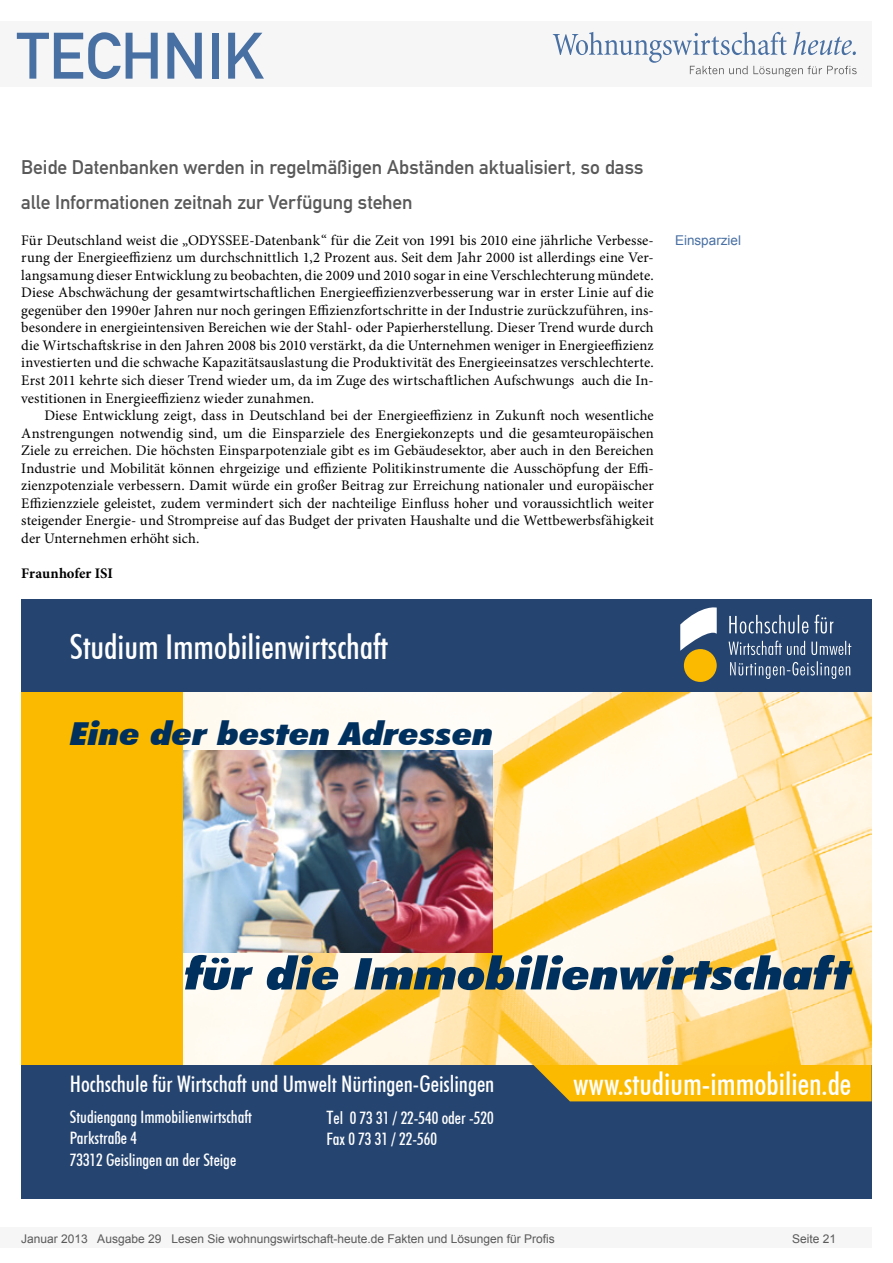
<style>
.page{position:relative;width:893px;height:1263px;background:#fff}
.page>*{position:absolute;margin:0;border:0;box-sizing:border-box;transform-origin:0 0}
.t1{font:64.5px "DIN Mittelschrift";color:#4970a3}
.t2{font:italic 900 condensed 43.95px "Futura BT";letter-spacing:.005em;color:#00305d;scale:1.32 1}
.t3{font:500 condensed 34.35px "Futura BT";color:#fff}
.t4{font:italic 900 condensed 31.65px "Futura BT";letter-spacing:.005em;color:#00305d;scale:1.32 1}
.t5{font:500 condensed 31.35px "Futura BT";color:#fff}
.t6{font:500 condensed 22.8px "Futura BT";color:#fff}
.Überschrift_Grau{font:19.5px/35.1px "DIN Mittelschrift";letter-spacing:-.005em;color:#595959}
.t7{font:500 condensed 17.1px/21.5px "Futura BT";color:#fff}
.Fließtext_erste_Zeil{font:14.7px/17.5px "Minion Pro";letter-spacing:.005em;color:#000;text-align:justify}
.Fliesstext{font:14.7px/17.5px "Minion Pro";color:#000;text-align:justify}
.AUTOR{font:700 14.7px "Minion Pro";letter-spacing:-.005em;color:#000}
.Info{font:13.5px "Arial";color:#4970a3}
.t8{font:12px "Arial";color:#595959}
.s1{font-size:18.45px}
</style>
<div class="page">
<div style="left:0;top:1227px;width:872px;height:20px;background:#f6f6f6"></div>
<div style="left:0;top:21px;width:872px;height:66px;background:#f6f6f6"></div>
<svg style="left:553px;top:32px;width:304px;height:45px"></svg>
<div style="left:21px;top:599px;width:851px;height:93px;background:#254470"></div>
<div style="left:21px;top:692px;width:162px;height:373px;background:#fbba00"></div>
<div style="left:21px;top:1065px;width:851px;height:133px;background:#254470"></div>
<div style="left:533px;top:1065px;width:339px;height:36px;background:#fbba00"></div>
<svg style="left:729px;top:615px;width:122px;height:64px"></svg>
<svg style="left:680px;top:607px;width:37px;height:44px"></svg>
<div style="left:684px;top:649px;width:33px;height:33px;background:#fbba00;border-radius:50%"></div>
<img style="left:183px;top:692px;width:689px;height:373px">
<img style="left:183px;top:750px;width:310px;height:202px">
<h1 class="t1" style="left:17px;top:18px;width:249px">TECHNIK</h1>
<p class="Überschrift_Grau" style="left:21px;top:150px;width:624px">Beide Datenbanken werden in regelmäßigen Abständen aktualisiert, so dass alle Informationen zeitnah zur Verfügung stehen</p>
<p class="Fließtext_erste_Zeil" style="left:21px;top:231px;width:634px">Für Deutschland weist die „ODYSSEE-Datenbank“ für die Zeit von 1991 bis 2010 eine jährliche Verbesse&shy;rung der Energieeffizienz um durchschnittlich 1,2 Prozent aus. Seit dem Jahr 2000 ist allerdings eine Ver&shy;langsamung dieser Entwicklung zu beobachten, die 2009 und 2010 sogar in eine Verschlechterung mündete.<br>Diese Abschwächung der gesamtwirtschaftlichen Energieeffizienzverbesserung war in erster Linie auf die gegenüber den 1990er Jahren nur noch geringen Effizienzfortschritte in der Industrie zurückzuführen, ins&shy;besondere in energieintensiven Bereichen wie der Stahl- oder Papierherstellung. Dieser Trend wurde durch die Wirtschaftskrise in den Jahren 2008 bis 2010 verstärkt, da die Unternehmen weniger in Energieeffizienz investierten und die schwache Kapazitätsauslastung die Produktivität des Energieeinsatzes verschlechterte.<br>Erst 2011 kehrte sich dieser Trend wieder um, da im Zuge des wirtschaftlichen Aufschwungs auch die In&shy;vestitionen in Energieeffizienz wieder zunahmen.</p>
<p class="Fliesstext" style="left:21px;top:407px;width:634px;text-indent:23px">Diese Entwicklung zeigt, dass in Deutschland bei der Energieeffizienz in Zukunft noch wesentliche Anstrengungen notwendig sind, um die Einsparziele des Energiekonzepts und die gesamteuropäischen Ziele zu erreichen. Die höchsten Einsparpotenziale gibt es im Gebäudesektor, aber auch in den Bereichen Industrie und Mobilität können ehrgeizige und effiziente Politikinstrumente die Ausschöpfung der Effi&shy;zienzpotenziale verbessern. Damit würde ein großer Beitrag zur Erreichung nationaler und europäischer Effizienzziele geleistet, zudem vermindert sich der nachteilige Einfluss hoher und voraussichtlich weiter steigender Energie- und Strompreise auf das Budget der privaten Haushalte und die Wettbewerbsfähigkeit der Unternehmen erhöht sich.</p>
<p class="AUTOR" style="left:21px;top:563px;width:93px">Fraunhofer ISI</p>
<p class="t3" style="left:70px;top:626px;width:320px">Studium Immobilienwirtschaft</p>
<p class="Info" style="left:675px;top:231px;width:68px">Einsparziel</p>
<p class="t4" style="left:70px;top:714px;width:322px">Eine der besten Adressen</p>
<p class="t2" style="left:185px;top:947px;width:506px">für die Immobilienwirtschaft</p>
<p class="t6" style="left:70px;top:1069px;width:426px">Hochschule für Wirtschaft und Umwelt Nürtingen-Geislingen</p>
<p class="t7" style="left:70px;top:1106px;width:184px">Studiengang Immobilienwirtschaft<br>Parkstraße 4<br>73312 Geislingen an der Steige</p>
<p class="t7" style="left:326px;top:1107px;width:169px"><span class="s1">T</span>el 0 73 31 / 22-540 oder -520<br>Fax 0 73 31 / 22-560</p>
<p class="t5" style="left:573px;top:1065px;width:280px">www.studium-immobilien.de</p>
<p class="t8" style="left:21px;top:1230px;width:535px">Januar 2013 Ausgabe 29 Lesen Sie wohnungswirtschaft-heute.de Fakten und Lösungen für Profis</p>
<p class="t8" style="left:792px;top:1231px;width:46px">Seite 21</p>
</div>
